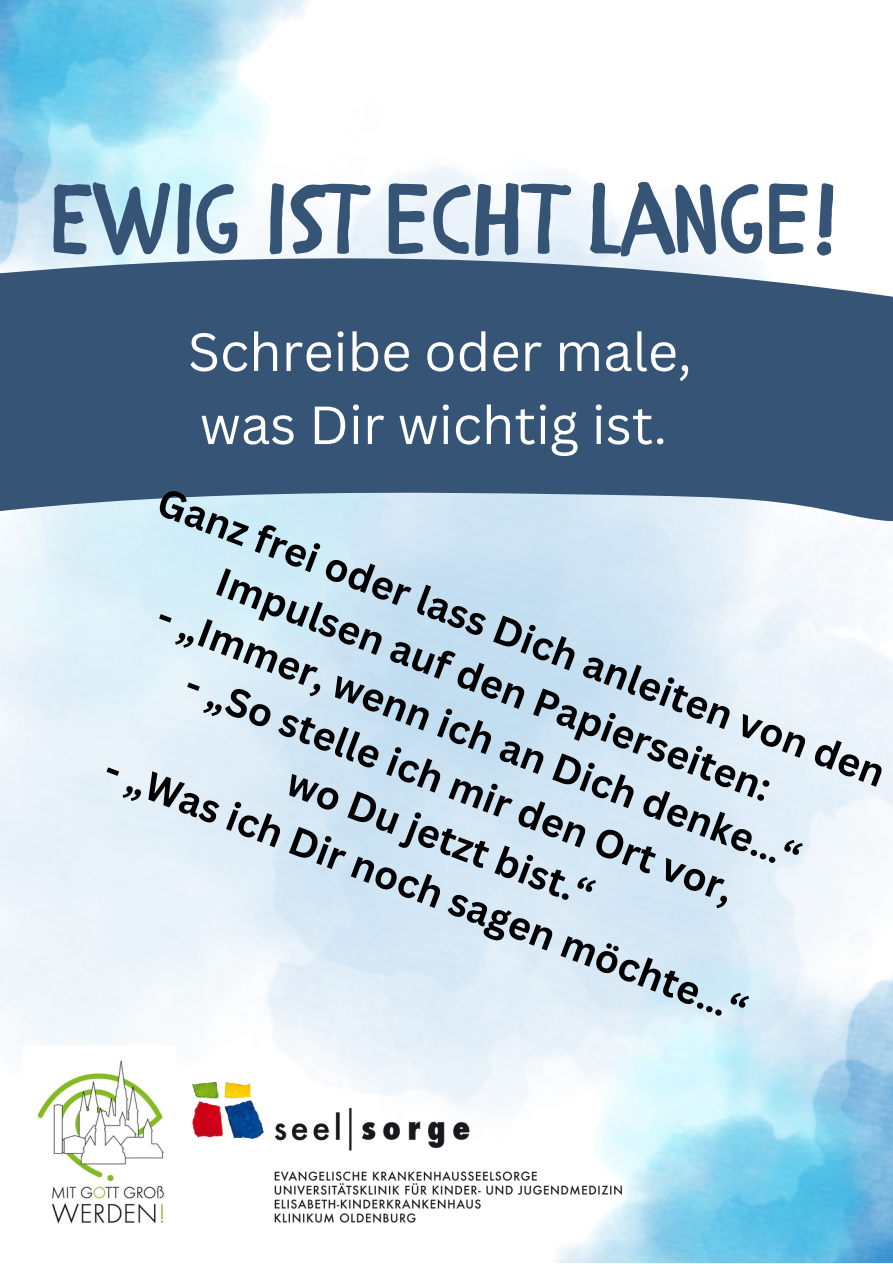
<style>
.page{position:relative;width:893px;height:1264px;background:#fff}
.page>*{position:absolute;margin:0;border:0;box-sizing:border-box;transform-origin:0 0}
.t1{font:99.75px "CHILDRENONE";color:#355476}
.t2{font:52.35px "Canva Sans";color:#fff}
.t3{font:700 39px/53.8px "Canva Sans";color:#000;text-align:center}
</style>
<div class="page">
<img style="left:0;top:166px;width:892px;height:1057px">
<img style="left:0;top:0;width:391px;height:233px">
<img style="left:471px;top:866px;width:421px;height:396px">
<svg style="left:0;top:233px;width:892px;height:326px;background:#67819c"></svg>
<img style="left:22px;top:1045px;width:153px;height:179px">
<img style="left:193px;top:1082px;width:428px;height:140px">
<p class="t1" style="left:52px;top:132px;width:789px">EWIG IST ECHT LANGE!</p>
<p class="t2" style="left:188px;top:315px;width:505px">Schreibe oder male,</p>
<p class="t2" style="left:200px;top:388px;width:469px">was Dir wichtig ist.</p>
<p class="t3" style="left:170px;top:472px;width:775px;rotate:21deg">Ganz frei oder lass Dich anleiten von den<br>Impulsen auf den Papierseiten:</p>
<p class="t3" style="left:169px;top:588px;width:686px;rotate:21deg">- „Immer, wenn ich an Dich denke…“</p>
<p class="t3" style="left:197px;top:656px;width:585px;rotate:21deg">- „So stelle ich mir den Ort vor,</p>
<p class="t3" style="left:117px;top:741px;width:685px;rotate:21deg">- „Was ich Dir noch sagen möchte…“</p>
<p class="t3" style="left:299px;top:753px;width:326px;rotate:21deg">wo Du jetzt bist.“</p>
</div>
